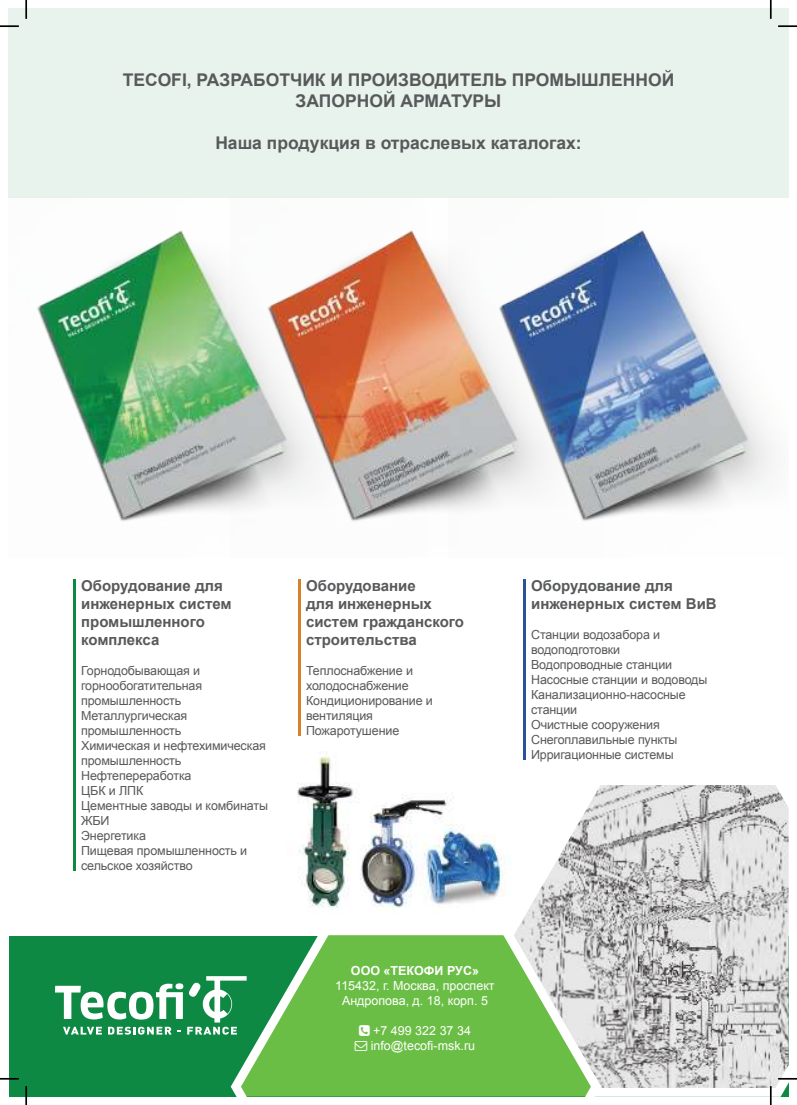
<style>
.page{position:relative;width:797px;height:1105px;background:#fff}
.page>*{position:absolute;margin:0;border:0;box-sizing:border-box;transform-origin:0 0}
.t1{font:700 17.5px/21px "Arial";color:#58595b;text-align:center}
.t2{font:700 15px/18px "Arial";color:#58595b}
.t3{font:12.5px/15px "Arial";letter-spacing:-.01em;color:#58595b}
.t4{font:12.5px/15px "Arial";color:#fff;text-align:center}
.t5{font:700 12.5px "Arial";color:#fff}
</style>
<div class="page">
<div style="left:9px;top:9px;width:779px;height:189px;background:#e7f3ec"></div>
<div style="left:9px;top:935px;width:779px;height:161px;background:#0e8943"></div>
<img style="left:37px;top:230px;width:194px;height:292px">
<img style="left:603px;top:230px;width:171px;height:288px">
<img style="left:231px;top:230px;width:372px;height:292px">
<hr style="left:523px;top:580px;width:3px;height:180px;background:#295499">
<hr style="left:298px;top:580px;width:3px;height:156px;background:#d7822a">
<hr style="left:74px;top:580px;width:2px;height:291px;background:#0e8943">
<svg style="left:523px;top:785px;width:265px;height:311px;background:#cdcccc"></svg>
<svg style="left:225px;top:919px;width:381px;height:177px"></svg>
<svg style="left:55px;top:976px;width:192px;height:59px"></svg>
<img style="left:297px;top:752px;width:209px;height:156px">
<svg style="left:0;top:25px;width:19px;height:2px"></svg>
<svg style="left:778px;top:25px;width:19px;height:2px"></svg>
<svg style="left:0;top:1078px;width:19px;height:1px"></svg>
<svg style="left:778px;top:1078px;width:19px;height:1px"></svg>
<svg style="left:25px;top:0;width:2px;height:19px"></svg>
<svg style="left:25px;top:1086px;width:2px;height:19px"></svg>
<svg style="left:770px;top:0;width:1px;height:19px"></svg>
<svg style="left:770px;top:1086px;width:1px;height:19px"></svg>
<svg style="left:355px;top:1025px;width:15px;height:26px"></svg>
<h1 class="t1" style="left:123px;top:70px;width:553px">TECOFI, РАЗРАБОТЧИК И ПРОИЗВОДИТЕЛЬ ПРОМЫШЛЕННОЙ<br>ЗАПОРНОЙ АРМАТУРЫ</h1>
<h1 class="t1" style="left:215px;top:133px;width:368px">Наша продукция в отраслевых каталогах:</h1>
<p class="t2" style="left:81px;top:577px;width:152px">Оборудование для инженерных систем промышленного комплекса</p>
<p class="t3" style="left:81px;top:663px;width:188px">Горнодобывающая и горнообогатительная промышленность<br>Металлургическая промышленность<br>Химическая и нефтехимическая промышленность<br>Нефтепереработка<br>ЦБК и ЛПК<br>Цементные заводы и комбинаты<br>ЖБИ<br>Энергетика<br>Пищевая промышленность и сельское хозяйство</p>
<p class="t2" style="left:306px;top:577px;width:160px">Оборудование<br>для инженерных систем гражданского строительства</p>
<p class="t3" style="left:306px;top:663px;width:128px">Теплоснабжение и холодоснабжение<br>Кондиционирование и вентиляция<br>Пожаротушение</p>
<p class="t2" style="left:531px;top:577px;width:187px">Оборудование для инженерных систем ВиВ</p>
<p class="t3" style="left:531px;top:627px;width:178px">Станции водозабора и водоподготовки<br>Водопроводные станции<br>Насосные станции и водоводы<br>Канализационно-насосные станции<br>Очистные сооружения<br>Снегоплавильные пункты<br>Ирригационные системы</p>
<p class="t5" style="left:351px;top:962px;width:129px">ООО «ТЕКОФИ РУС»</p>
<p class="t4" style="left:335px;top:978px;width:161px">115432, г. Москва, проспект<br>Андропова, д. 18, корп. 5</p>
<p class="t4" style="left:371px;top:1023px;width:106px;text-align:left">+7 499 322 37 34 info@tecofi-msk.ru</p>
</div>
